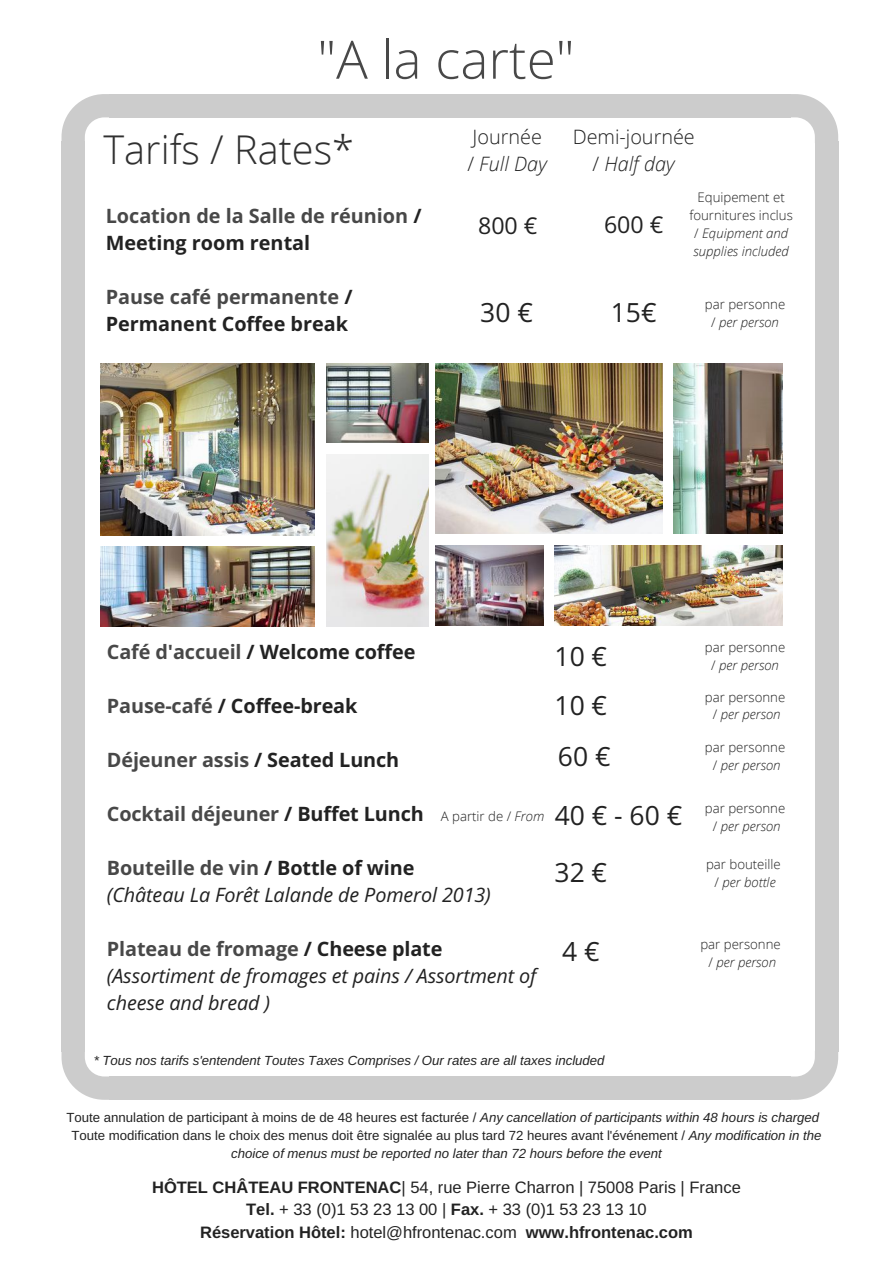
<style>
.page{position:relative;width:893px;height:1263px;background:#fff}
.page>*{position:absolute;margin:0;border:0;box-sizing:border-box;transform-origin:0 0}
.t1{font:300 52.95px "Open Sans";color:#484848}
.t2{font:300 39.6px "Open Sans";color:#303030}
.t3{font:26.4px/49.9px "Open Sans";color:#222}
.t4{font:23.1px "Open Sans";color:#222}
.t5{font:italic 19.8px/27px "Open Sans";letter-spacing:-.005em;color:#222}
.t6{font:700 19.8px/27px "Open Sans";letter-spacing:-.005em;color:#484848}
.t7{font:700 19.8px/27px "Open Sans";letter-spacing:-.005em;color:#222}
.t8{font:300 19.8px/27px "Open Sans";color:#222}
.t9{font:16.5px/22.5px "Arimo";color:#222;text-align:center}
.t10{font:13.2px/18px "Arimo";color:#222;text-align:center}
.t11{font:300 13.2px/18px "Open Sans";color:#222;text-align:center}
.t12{font:italic 13.2px "Arimo";color:#222}
.s1{color:#222}
.s2{color:#484848}
.s3{font-style:italic}
.s4{font-weight:700;font-style:normal;color:#484848}
.s5{font-weight:700;font-style:normal}
.s6{font-weight:700}
</style>
<div class="page">
<div style="left:109px;top:94px;width:681px;height:23px;background:#ccc"></div>
<svg style="left:789px;top:94px;width:49px;height:48px"></svg>
<svg style="left:61px;top:94px;width:49px;height:48px"></svg>
<div style="left:814px;top:142px;width:24px;height:910px;background:#ccc"></div>
<svg style="left:790px;top:1051px;width:48px;height:49px"></svg>
<div style="left:61px;top:142px;width:24px;height:910px;background:#ccc"></div>
<div style="left:109px;top:1076px;width:681px;height:24px;background:#ccc"></div>
<svg style="left:61px;top:1052px;width:48px;height:48px"></svg>
<img style="left:435px;top:363px;width:227px;height:171px">
<img style="left:673px;top:363px;width:109px;height:171px">
<img style="left:435px;top:545px;width:108px;height:80px">
<img style="left:554px;top:545px;width:228px;height:80px">
<img style="left:100px;top:363px;width:215px;height:172px">
<img style="left:100px;top:546px;width:215px;height:80px">
<img style="left:326px;top:363px;width:102px;height:80px">
<img style="left:326px;top:454px;width:102px;height:172px">
<h1 class="t1" style="left:317px;top:22px;width:258px">"A la carte"</h1>
<h2 class="t2" style="left:103px;top:122px;width:252px">Tarifs / Rates*</h2>
<h3 class="t6" style="left:106px;top:201px;width:317px">Location de la Salle de réunion <span class="s1">/<br>Meeting room rental</span></h3>
<h3 class="t7" style="left:106px;top:282px;width:248px"><span class="s2">Pause café permanente</span> /<br>Permanent Coffee break</h3>
<h3 class="t8" style="left:467px;top:123px;width:81px">Journée / <span class="s3">Full Day</span></h3>
<h3 class="t8" style="left:572px;top:123px;width:124px;text-align:center">Demi-journée / <span class="s3">Half day</span></h3>
<h3 class="t4" style="left:478px;top:209px;width:61px">800 €</h3>
<h3 class="t3" style="left:480px;top:286px;width:54px">30 €</h3>
<h3 class="t4" style="left:604px;top:208px;width:61px">600 €</h3>
<h3 class="t3" style="left:611px;top:286px;width:47px">15€</h3>
<p class="t11" style="left:689px;top:188px;width:105px">Equipement et fournitures inclus / <span class="s3">Equipment and supplies included</span></p>
<p class="t11" style="left:705px;top:295px;width:82px">par personne / <span class="s3">per person</span></p>
<h3 class="t7" style="left:107px;top:638px;width:310px"><span class="s2">Café d'accueil</span> / Welcome coffee</h3>
<h3 class="t7" style="left:107px;top:691px;width:252px"><span class="s2">Pause-café</span> / Coffee-break</h3>
<h3 class="t6" style="left:107px;top:745px;width:294px">Déjeuner assis <span class="s1">/ Seated Lunch</span></h3>
<h3 class="t6" style="left:107px;top:799px;width:318px">Cocktail déjeuner <span class="s1">/ Buffet Lunch</span></h3>
<h3 class="t5" style="left:107px;top:853px;width:385px"><span class="s4">Bouteille de vin</span> <span class="s5">/ Bottle of wine </span>(Château La Forêt Lalande de Pomerol 2013)</h3>
<h3 class="t5" style="left:107px;top:934px;width:431px"><span class="s4">Plateau de fromage</span> <span class="s5">/ Cheese plate </span>(Assortiment de fromages et pains / Assortment of cheese and bread )</h3>
<p class="t11" style="left:441px;top:806px;width:105px">A partir de / <span class="s3">From</span></p>
<h3 class="t3" style="left:554px;top:630px;width:58px">10 €<br>10 €<br>60 €</h3>
<h3 class="t3" style="left:554px;top:790px;width:129px">40€-60€</h3>
<h3 class="t3" style="left:554px;top:847px;width:54px">32 €</h3>
<h3 class="t3" style="left:562px;top:926px;width:39px">4 €</h3>
<p class="t12" style="left:94px;top:1053px;width:512px">* Tous nos tarifs s'entendent Toutes Taxes Comprises / Our rates are all taxes included</p>
<p class="t11" style="left:705px;top:638px;width:82px">par personne / <span class="s3">per person</span></p>
<p class="t11" style="left:705px;top:687px;width:82px">par personne / <span class="s3">per person</span></p>
<p class="t11" style="left:705px;top:738px;width:82px">par personne / <span class="s3">per person</span></p>
<p class="t11" style="left:705px;top:799px;width:82px">par personne / <span class="s3">per person</span></p>
<p class="t11" style="left:706px;top:855px;width:76px">par bouteille / <span class="s3">per bottle</span></p>
<p class="t11" style="left:700px;top:935px;width:82px">par personne / <span class="s3">per person</span></p>
<p class="t10" style="left:66px;top:1108px;width:756px">Toute annulation de participant à moins de de 48 heures est facturée / <span class="s3">Any cancellation of participants within 48 hours is charged<br></span>Toute modification dans le choix des menus doit être signalée au plus tard 72 heures avant l'événement / <span class="s3">Any modification in the choice of menus must be reported no later than 72 hours before the event</span></p>
<p class="t9" style="left:152px;top:1176px;width:590px"><span class="s6">HÔTEL CHÂTEAU FRONTENAC</span>| 54, rue Pierre Charron | 75008 Paris | France<br><span class="s6">Tel.</span> + 33 (0)1 53 23 13 00 | <span class="s6">Fax.</span> + 33 (0)1 53 23 13 10<br><span class="s6">Réservation Hôtel:</span> hotel@hfrontenac.com <span class="s6">www.hfrontenac.com</span></p>
</div>
